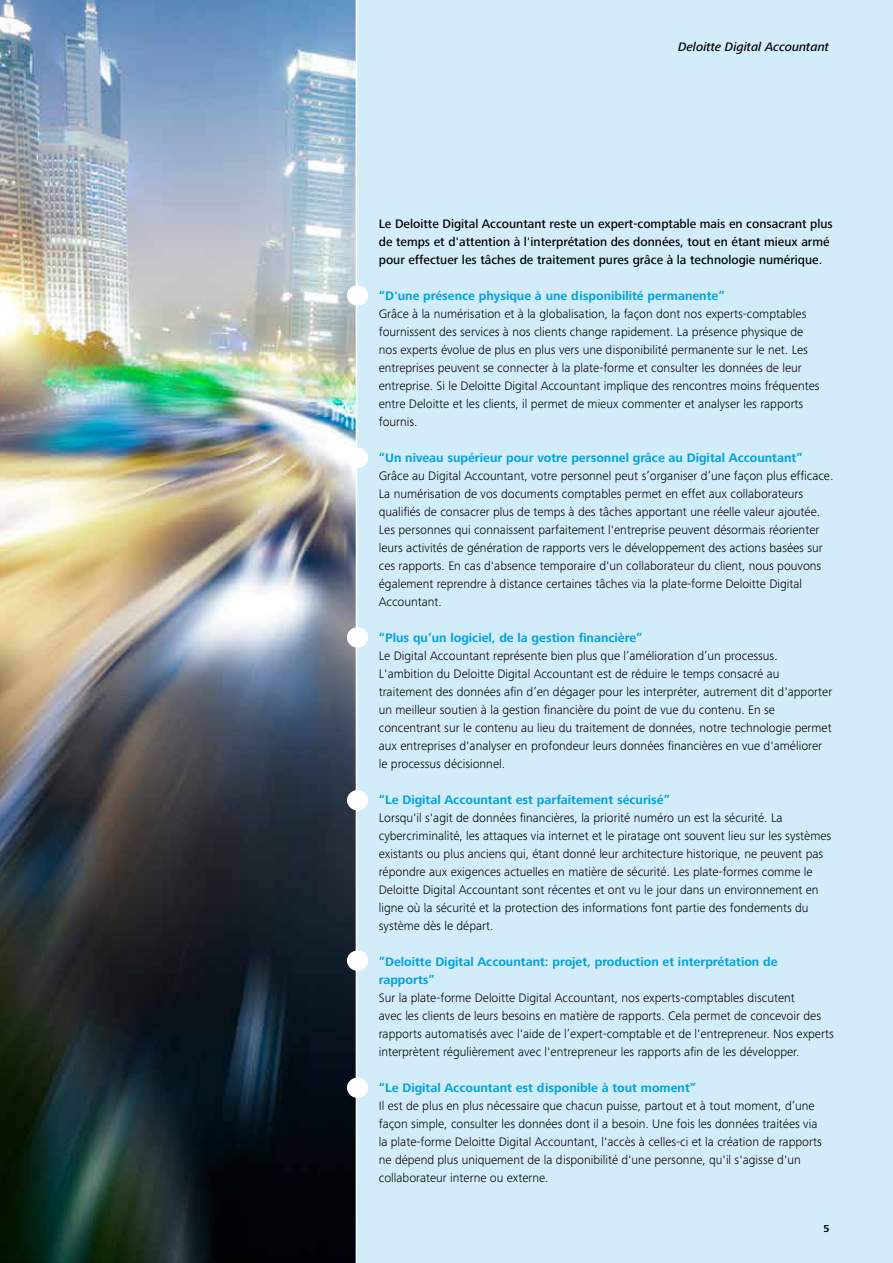
<style>
.page{position:relative;width:893px;height:1263px;background:#d3ecf9}
.page>*{position:absolute;margin:0;border:0;box-sizing:border-box;transform-origin:0 0}
.t1{font:300 12.75px/18px "Frutiger Next Pro";color:#000}
.t2{font:700 12.75px/18px "Frutiger Next Pro";color:#00a3de}
.t3{font:500 12.75px/18px "Frutiger Next Pro";color:#000}
.t4{font:italic 500 12.75px "Frutiger Next Pro";color:#000}
.t5{font:700 10.5px "Frutiger Next Pro";color:#000}
</style>
<div class="page">
<img style="left:0;top:0;width:357px;height:1263px">
<div style="left:347px;top:285px;width:21px;height:21px;background:#fff;border-radius:50%"></div>
<div style="left:347px;top:448px;width:21px;height:20px;background:#fff;border-radius:50%"></div>
<div style="left:347px;top:627px;width:21px;height:21px;background:#fff;border-radius:50%"></div>
<div style="left:347px;top:790px;width:21px;height:20px;background:#fff;border-radius:50%"></div>
<div style="left:347px;top:950px;width:21px;height:21px;background:#fff;border-radius:50%"></div>
<div style="left:347px;top:1077px;width:21px;height:21px;background:#fff;border-radius:50%"></div>
<p class="t4" style="left:678px;top:40px;width:152px">Deloitte Digital Accountant</p>
<p class="t3" style="left:379px;top:215px;width:456px">Le Deloitte Digital Accountant reste un expert-comptable mais en consacrant plus de temps et d'attention à l'interprétation des données, tout en étant mieux armé pour effectuer les tâches de traitement pures grâce à la technologie numérique.</p>
<p class="t2" style="left:379px;top:287px;width:347px">“D'une présence physique à une disponibilité permanente”</p>
<p class="t1" style="left:379px;top:305px;width:442px">Grâce à la numérisation et à la globalisation, la façon dont nos experts-comptables fournissent des services à nos clients change rapidement. La présence physique de nos experts évolue de plus en plus vers une disponibilité permanente sur le net. Les entreprises peuvent se connecter à la plate-forme et consulter les données de leur entreprise. Si le Deloitte Digital Accountant implique des rencontres moins fréquentes entre Deloitte et les clients, il permet de mieux commenter et analyser les rapports fournis.</p>
<p class="t2" style="left:379px;top:449px;width:425px">“Un niveau supérieur pour votre personnel grâce au Digital Accountant”</p>
<p class="t1" style="left:379px;top:467px;width:456px">Grâce au Digital Accountant, votre personnel peut s’organiser d’une façon plus efficace.<br>La numérisation de vos documents comptables permet en effet aux collaborateurs qualifiés de consacrer plus de temps à des tâches apportant une réelle valeur ajoutée.<br>Les personnes qui connaissent parfaitement l'entreprise peuvent désormais réorienter leurs activités de génération de rapports vers le développement des actions basées sur ces rapports. En cas d'absence temporaire d'un collaborateur du client, nous pouvons également reprendre à distance certaines tâches via la plate-forme Deloitte Digital Accountant.</p>
<p class="t2" style="left:379px;top:629px;width:265px">“Plus qu’un logiciel, de la gestion financière”</p>
<p class="t1" style="left:379px;top:647px;width:455px">Le Digital Accountant représente bien plus que l’amélioration d’un processus.<br>L'ambition du Deloitte Digital Accountant est de réduire le temps consacré au traitement des données afin d’en dégager pour les interpréter, autrement dit d'apporter un meilleur soutien à la gestion financière du point de vue du contenu. En se concentrant sur le contenu au lieu du traitement de données, notre technologie permet aux entreprises d'analyser en profondeur leurs données financières en vue d'améliorer le processus décisionnel.</p>
<p class="t2" style="left:379px;top:791px;width:293px">“Le Digital Accountant est parfaitement sécurisé”</p>
<p class="t1" style="left:379px;top:809px;width:454px">Lorsqu'il s'agit de données financières, la priorité numéro un est la sécurité. La cybercriminalité, les attaques via internet et le piratage ont souvent lieu sur les systèmes existants ou plus anciens qui, étant donné leur architecture historique, ne peuvent pas répondre aux exigences actuelles en matière de sécurité. Les plate-formes comme le Deloitte Digital Accountant sont récentes et ont vu le jour dans un environnement en ligne où la sécurité et la protection des informations font partie des fondements du système dès le départ.</p>
<p class="t2" style="left:379px;top:953px;width:400px">”Deloitte Digital Accountant: projet, production et interprétation de rapports”</p>
<p class="t1" style="left:379px;top:989px;width:456px">Sur la plate-forme Deloitte Digital Accountant, nos experts-comptables discutent<br>avec les clients de leurs besoins en matière de rapports. Cela permet de concevoir des rapports automatisés avec l'aide de l’expert-comptable et de l'entrepreneur. Nos experts interprètent régulièrement avec l'entrepreneur les rapports afin de les développer.</p>
<p class="t2" style="left:379px;top:1079px;width:319px">“Le Digital Accountant est disponible à tout moment”</p>
<p class="t1" style="left:379px;top:1097px;width:444px">Il est de plus en plus nécessaire que chacun puisse, partout et à tout moment, d’une façon simple, consulter les données dont il a besoin. Une fois les données traitées via la plate-forme Deloitte Digital Accountant, l'accès à celles-ci et la création de rapports ne dépend plus uniquement de la disponibilité d'une personne, qu'il s'agisse d'un collaborateur interne ou externe.</p>
<p class="t5" style="left:823px;top:1222px;width:8px">5</p>
</div>
